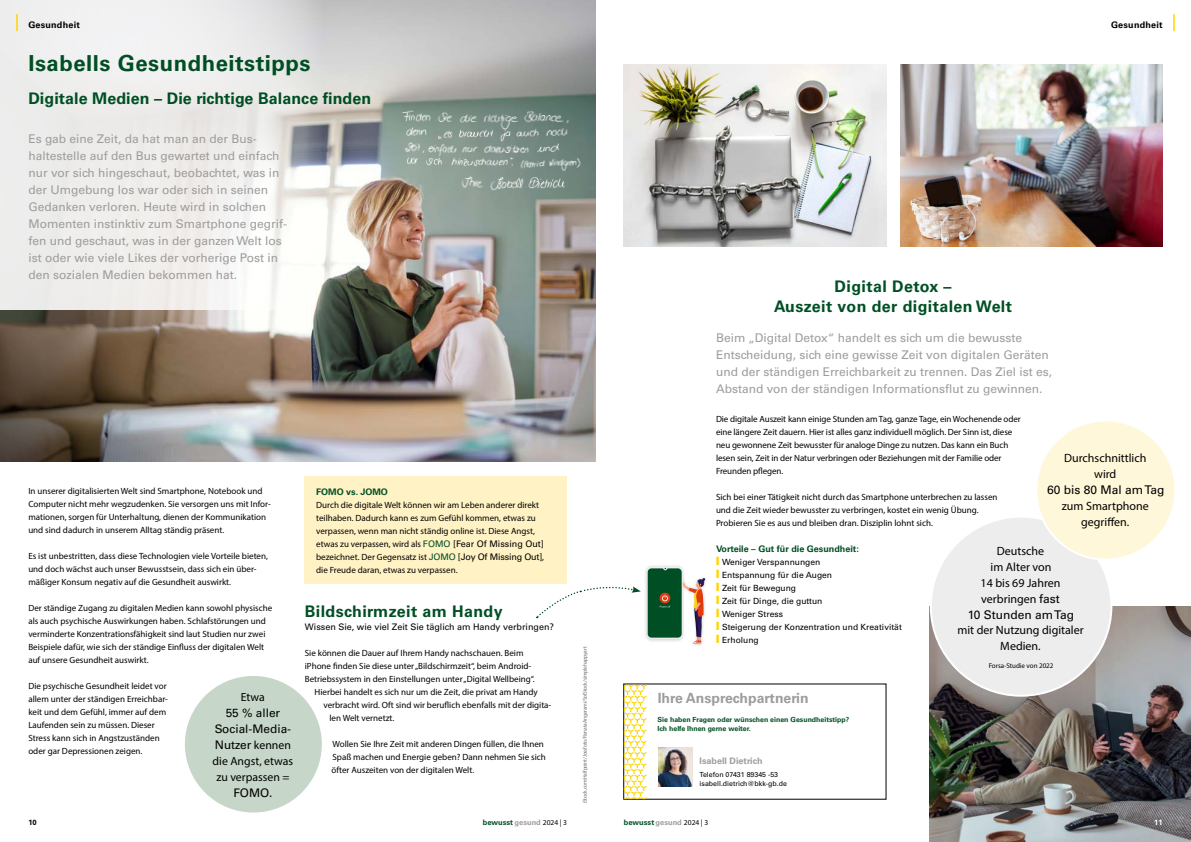
<style>
.page{position:relative;width:1191px;height:842px;background:#fff}
.page>*{position:absolute;margin:0;border:0;box-sizing:border-box;transform-origin:0 0}
.t1{font:700 22px "Univers LT Std";letter-spacing:.025em;color:#004f24}
.t2{font:700 16px/19.5px "Univers LT Std";letter-spacing:.025em;color:#004f24;text-align:center}
.t3{font:700 16px "Univers LT Std";letter-spacing:.005em;color:#004f24}
.t4{font:700 14px "Univers LT Std";color:#9d9d9c}
.t5{font:12px/17px "Univers LT Std";color:#9d9d9c}
.t6{font:12px/16px "Myriad Pro";color:#000;text-align:center}
.t7{font:12px "Univers LT Std";color:#000}
.t8{font:11.8px/16px "Univers LT Std";color:#000;text-align:center}
.t9{font:11.8px/16px "Myriad Pro";color:#000;text-align:center}
.t10{font:9px/13px "Myriad Pro";color:#000}
.t11{font:9px "Univers LT Std";color:#000}
.t12{font:700 9px "Univers LT Std";color:#004f24}
.t13{font:700 9px "Univers LT Std";letter-spacing:.025em;color:#000}
.t14{font:700 9px "Univers LT Std";color:#9d9d9c}
.t15{font:8.5px/13px "Univers LT Std";color:#000}
.t16{font:700 7.5px "Univers LT Std";color:#004f24}
.t17{font:700 7.5px "Univers LT Std";color:#000}
.t18{font:700 7.5px "Univers LT Std";color:#fff}
.t19{font:700 7px/9px "Univers LT Std";color:#004f24}
.t20{font:7px/9px "Univers LT Std";color:#000}
.t21{font:7px "Myriad Pro";color:#000}
.t22{font:5.5px "Myriad Pro";letter-spacing:-.03em;color:#706f6f}
.s1{font-family:"Myriad Pro"}
.s2{font-family:"Univers LT Std";color:#004f24}
.s3{font-family:"Univers LT Std"}
.s4{color:#9d9d9c}
.s5{font-family:"Myriad Pro";font-weight:400;color:#000}
</style>
<div class="page">
<svg style="left:1173px;top:14px;width:1px;height:17px"></svg>
<img style="left:929px;top:606px;width:262px;height:236px">
<img style="left:0;top:0;width:595px;height:461px">
<svg style="left:624px;top:684px;width:22px;height:115px"></svg>
<img style="left:658px;top:747px;width:34px;height:39px">
<img style="left:624px;top:65px;width:262px;height:182px">
<img style="left:900px;top:65px;width:262px;height:182px">
<div style="left:305px;top:477px;width:262px;height:107px;background:#fff2c4"></div>
<svg style="left:0;top:0;width:322px;height:310px;fill:#efedec"></svg>
<svg style="left:16px;top:14px;width:2px;height:17px"></svg>
<div style="left:185px;top:676px;width:137px;height:136px;background:#c6d6c8;border-radius:50%"></div>
<div style="left:930px;top:517px;width:181px;height:179px;background:#ededed;border-radius:50%"></div>
<img style="left:383px;top:89px;width:213px;height:119px">
<div style="left:1036px;top:420px;width:139px;height:140px;background:#fff7d9;border-radius:50%"></div>
<div style="left:643px;top:563px;width:65px;height:84px;background:#000;opacity:.2"></div>
<svg style="left:647px;top:568px;width:58px;height:75px"></svg>
<svg style="left:536px;top:586px;width:105px;height:32px"></svg>
<p class="t13" style="left:28px;top:19px;width:53px">Gesundheit</p>
<h1 class="t1" style="left:28px;top:51px;width:284px">Isabells Gesundheitstipps</h1>
<h2 class="t3" style="left:28px;top:89px;width:344px">Digitale Medien – Die richtige Balance finden</h2>
<p class="t5" style="left:28px;top:131px;width:260px">Es gab eine Zeit, da hat man an der Bus&shy;haltestelle auf den Bus gewartet und einfach nur vor sich hingeschaut, beobachtet, was in der Umgebung los war oder sich in seinen Gedanken verloren. Heute wird in solchen Momenten instinktiv zum Smartphone gegrif&shy;fen und geschaut, was in der ganzen Welt los ist oder wie viele Likes der vorherige Post in den sozialen Medien bekommen hat.</p>
<p class="t10" style="left:28px;top:484px;width:244px">In unserer digitalisierten Welt sind Smartphone, Notebook und Computer nicht mehr wegzudenken. Sie versorgen uns mit Infor&shy;mationen, sorgen für Unterhaltung, dienen der Kommunikation und sind dadurch in unserem Alltag ständig präsent.</p>
<p class="t10" style="left:28px;top:549px;width:241px">Es ist unbestritten, dass diese Technologien viele Vorteile bieten, und doch wächst auch unser Bewusstsein, dass sich ein über&shy;mäßiger Konsum negativ auf die Gesundheit auswirkt.</p>
<p class="t10" style="left:28px;top:601px;width:245px">Der ständige Zugang zu digitalen Medien kann sowohl physische als auch psychische Auswirkungen haben. Schlafstörungen und verminderte Konzentrationsfähigkeit sind laut Studien nur zwei Beispiele dafür, wie sich der ständige Einfluss der digitalen Welt auf unsere Gesundheit auswirkt.</p>
<p class="t10" style="left:28px;top:679px;width:141px">Die psychische Gesundheit leidet vor allem unter der ständigen Erreichbar&shy;keit und dem Gefühl, immer auf dem Laufenden sein zu müssen. Dieser Stress kann sich in Angstzuständen oder gar Depressionen zeigen.</p>
<h3 class="t9" style="left:241px;top:688px;width:26px">Etwa</h3>
<h3 class="t8" style="left:215px;top:704px;width:78px">55 % aller<br>Social-Media-<br>Nutzer <span class="s1">kennen</span></h3>
<h3 class="t9" style="left:213px;top:752px;width:82px">die Angst, etwas zu verpassen =</h3>
<h3 class="t8" style="left:233px;top:784px;width:41px">FOMO.</h3>
<p class="t12" style="left:316px;top:486px;width:73px">FOMO vs. JOMO</p>
<p class="t10" style="left:316px;top:498px;width:229px">Durch die digitale Welt können wir am Leben anderer direkt teilhaben. Dadurch kann es zum Gefühl kommen, etwas zu verpassen, wenn man nicht ständig online ist. Diese Angst, etwas zu verpassen, wird als <span class="s2">FOMO</span> <span class="s3">[Fear Of Missing Out] </span>bezeichnet. Der Gegensatz ist <span class="s2">JOMO</span> <span class="s3">[Joy Of Missing Out]</span>, die Freude daran, etwas zu verpassen.</p>
<h2 class="t2" style="left:305px;top:602px;width:199px">Bildschirmzeit am Handy</h2>
<p class="t11" style="left:305px;top:622px;width:251px">Wissen Sie, wie viel Zeit Sie täglich am Handy verbringen?</p>
<p class="t10" style="left:305px;top:647px;width:220px">Sie können die Dauer auf Ihrem Handy nachschauen. Beim</p>
<p class="t10" style="left:305px;top:660px;width:227px">iPhone finden Sie diese unter „Bildschirmzeit“, beim Android-</p>
<p class="t10" style="left:305px;top:673px;width:231px">Betriebssystem in den Einstellungen unter „Digital Wellbeing“.</p>
<p class="t10" style="left:314px;top:686px;width:225px">Hierbei handelt es sich nur um die Zeit, die privat am Handy</p>
<p class="t10" style="left:323px;top:699px;width:229px">verbracht wird. Oft sind wir beruflich ebenfalls mit der digita-</p>
<p class="t10" style="left:329px;top:712px;width:66px">len Welt vernetzt.</p>
<p class="t10" style="left:331px;top:738px;width:216px">Wollen Sie Ihre Zeit mit anderen Dingen füllen, die Ihnen<br>Spaß machen und Energie geben? Dann nehmen Sie sich öfter Auszeiten von der digitalen Welt.</p>
<p class="t22" style="left:582px;top:803px;width:158px;rotate:-90deg">iStock.com: Halfpoint/Jossfoto/Renata Angerami/SolStock/simplehappyart</p>
<p class="t13" style="left:1111px;top:19px;width:53px">Gesundheit</p>
<h2 class="t2" style="left:774px;top:277px;width:239px">Digital Detox –<br>Auszeit von der digitalen Welt</h2>
<h3 class="t5" style="left:716px;top:329px;width:338px">Beim „Digital Detox“ handelt es sich um die bewusste Entscheidung, sich eine gewisse Zeit von digitalen Geräten und der ständigen Erreichbarkeit zu trennen. Das Ziel ist es, Abstand von der ständigen Informationsflut zu gewinnen.</h3>
<p class="t10" style="left:716px;top:413px;width:306px">Die digitale Auszeit kann einige Stunden am Tag, ganze Tage, ein Wochenende oder eine längere Zeit dauern. Hier ist alles ganz individuell möglich. Der Sinn ist, diese neu gewonnene Zeit bewusster für analoge Dinge zu nutzen. Das kann ein Buch lesen sein, Zeit in der Natur verbringen oder Beziehungen mit der Familie oder Freunden pflegen.</p>
<p class="t10" style="left:716px;top:491px;width:283px">Sich bei einer Tätigkeit nicht durch das Smartphone unterbrechen zu lassen und die Zeit wieder bewusster zu verbringen, kostet ein wenig Übung.<br>Probieren Sie es aus und bleiben dran. Disziplin lohnt sich.</p>
<p class="t12" style="left:716px;top:544px;width:144px">Vorteile – Gut für die Gesundheit:</p>
<p class="t15" style="left:722px;top:556px;width:181px">Weniger Verspannungen<br>Entspannung für die Augen<br>Zeit für Bewegung<br>Zeit für Dinge, die guttun<br>Weniger Stress<br>Steigerung der Konzentration und Kreativität<br>Erholung</p>
<h3 class="t6" style="left:1064px;top:450px;width:84px">Durchschnittlich wird</h3>
<h3 class="t7" style="left:1047px;top:483px;width:119px">60 bis 80 Mal am Tag</h3>
<h3 class="t6" style="left:1061px;top:498px;width:88px">zum Smartphone gegriffen.</h3>
<h3 class="t6" style="left:980px;top:542px;width:82px">Deutsche<br>im Alter von<br>14 bis 69 Jahren verbringen <span class="s3">fast</span></h3>
<h3 class="t7" style="left:967px;top:607px;width:108px">10 Stunden am Tag</h3>
<h3 class="t6" style="left:957px;top:622px;width:128px">mit der Nutzung digitaler<br>Medien.</h3>
<p class="t21" style="left:988px;top:661px;width:66px">Forsa-Studie von 2022</p>
<h3 class="t4" style="left:658px;top:689px;width:152px">Ihre Ansprechpartnerin</h3>
<p class="t19" style="left:657px;top:715px;width:193px">Sie haben Fragen oder wünschen einen Gesundheitstipp?<br>Ich helfe Ihnen gerne weiter.</p>
<p class="t14" style="left:699px;top:756px;width:64px">Isabell Dietrich</p>
<p class="t20" style="left:699px;top:770px;width:89px">Telefon 07431 89345 -53 isabell.dietrich@bkk-gb.de</p>
<p class="t17" style="left:28px;top:818px;width:10px">10</p>
<p class="t16" style="left:483px;top:818px;width:86px">bewusst <span class="s4">gesund</span> <span class="s5">2024 | 3</span></p>
<p class="t16" style="left:624px;top:818px;width:86px">bewusst <span class="s4">gesund</span> <span class="s5">2024 | 3</span></p>
<p class="t18" style="left:1154px;top:818px;width:10px">11</p>
</div>
